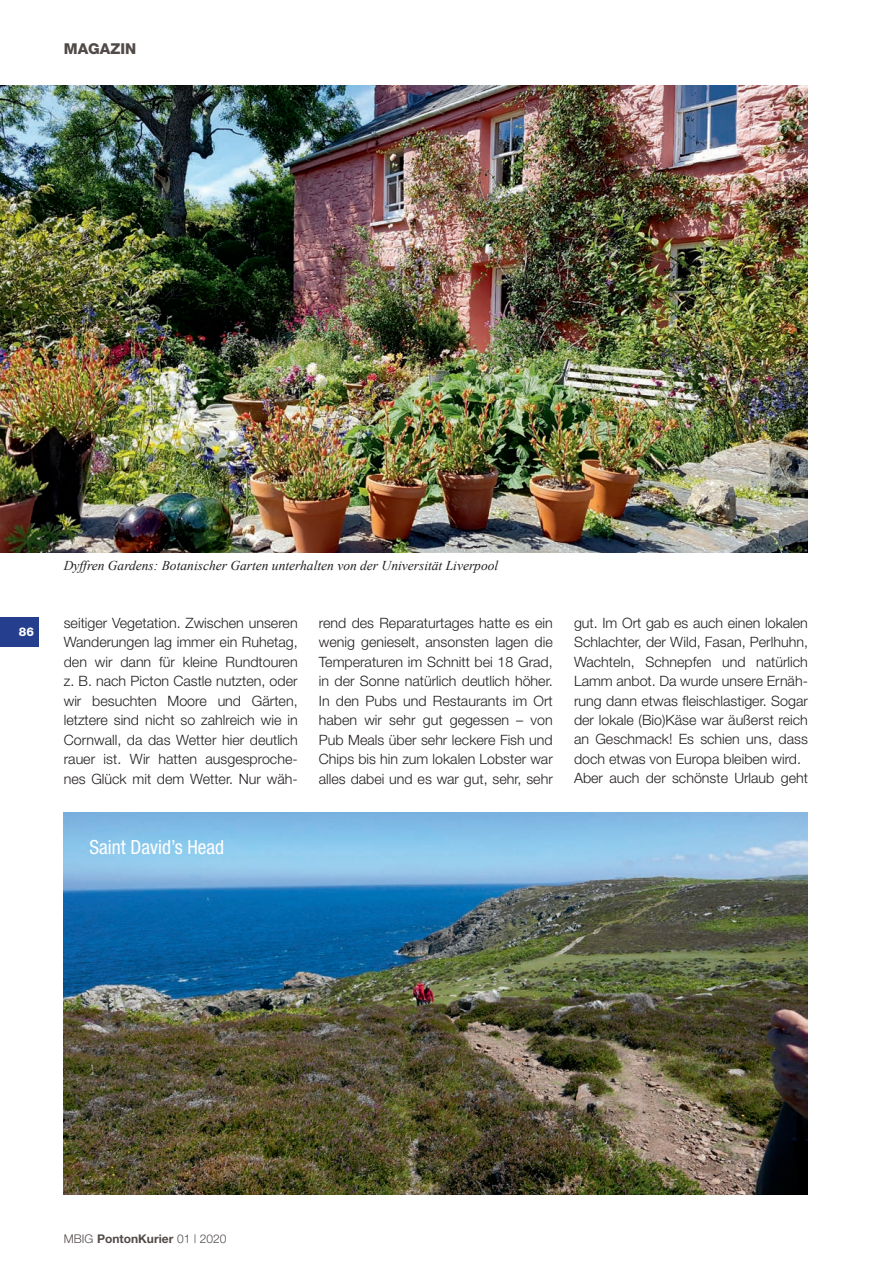
<style>
.page{position:relative;width:893px;height:1263px;background:#fff}
.page>*{position:absolute;margin:0;border:0;box-sizing:border-box;transform-origin:0 0}
.t1{font:condensed 19.5px "Helvetica Neue";color:#fff}
.t2{font:800 15px "Helvetica Neue";color:#504a48}
.t3{font:300 14.25px/19.5px "Helvetica Neue";color:#231f20;text-align:justify}
.t4{font:italic 13.5px "Times New Roman";color:#231f20}
.t5{font:700 12px "Helvetica Neue";color:#504a48}
.t6{font:800 12px "Helvetica Neue";color:#fff}
.s1{font-weight:300}
</style>
<div class="page">
<img style="left:0;top:85px;width:808px;height:468px">
<div style="left:0;top:617px;width:38px;height:29px;background:#253f8e"></div>
<img style="left:64px;top:812px;width:744px;height:383px">
<p class="t2" style="left:64px;top:40px;width:74px">MAGAZIN</p>
<p class="t4" style="left:64px;top:556px;width:436px">Dyffren Gardens: Botanischer Garten unterhalten von der Universität Liverpool</p>
<p class="t6" style="left:19px;top:625px;width:17px">86</p>
<p class="t3" style="left:64px;top:612px;width:235px">seitiger Vegetation. Zwischen unseren Wanderungen lag immer ein Ruhetag, den wir dann für kleine Rundtouren z. B. nach Picton Castle nutzten, oder wir besuchten Moore und Gärten, letztere sind nicht so zahlreich wie in Cornwall, da das Wetter hier deutlich rauer ist. Wir hatten ausgesproche&shy;nes Glück mit dem Wetter. Nur wäh-</p>
<p class="t3" style="left:319px;top:612px;width:235px">rend des Reparaturtages hatte es ein wenig genieselt, ansonsten lagen die Temperaturen im Schnitt bei 18 Grad, in der Sonne natürlich deutlich höher.<br>In den Pubs und Restaurants im Ort haben wir sehr gut gegessen – von Pub Meals über sehr leckere Fish und Chips bis hin zum lokalen Lobster war alles dabei und es war gut, sehr, sehr</p>
<p class="t3" style="left:574px;top:612px;width:235px;text-align:left">gut. Im Ort gab es auch einen lokalen Schlachter, der Wild, Fasan, Perlhuhn, Wachteln, Schnepfen und natürlich Lamm anbot. Da wurde unsere Ernäh&shy;rung dann etwas fleischlastiger. Sogar der lokale (Bio)Käse war äußerst reich an Geschmack! Es schien uns, dass doch etwas von Europa bleiben wird.<br>Aber auch der schönste Urlaub geht</p>
<h1 class="t1" style="left:89px;top:835px;width:136px">Saint David’s Head</h1>
<p class="t5" style="left:64px;top:1231px;width:164px"><span class="s1">MBIG</span> PontonKurier <span class="s1">01 | 2020</span></p>
</div>
